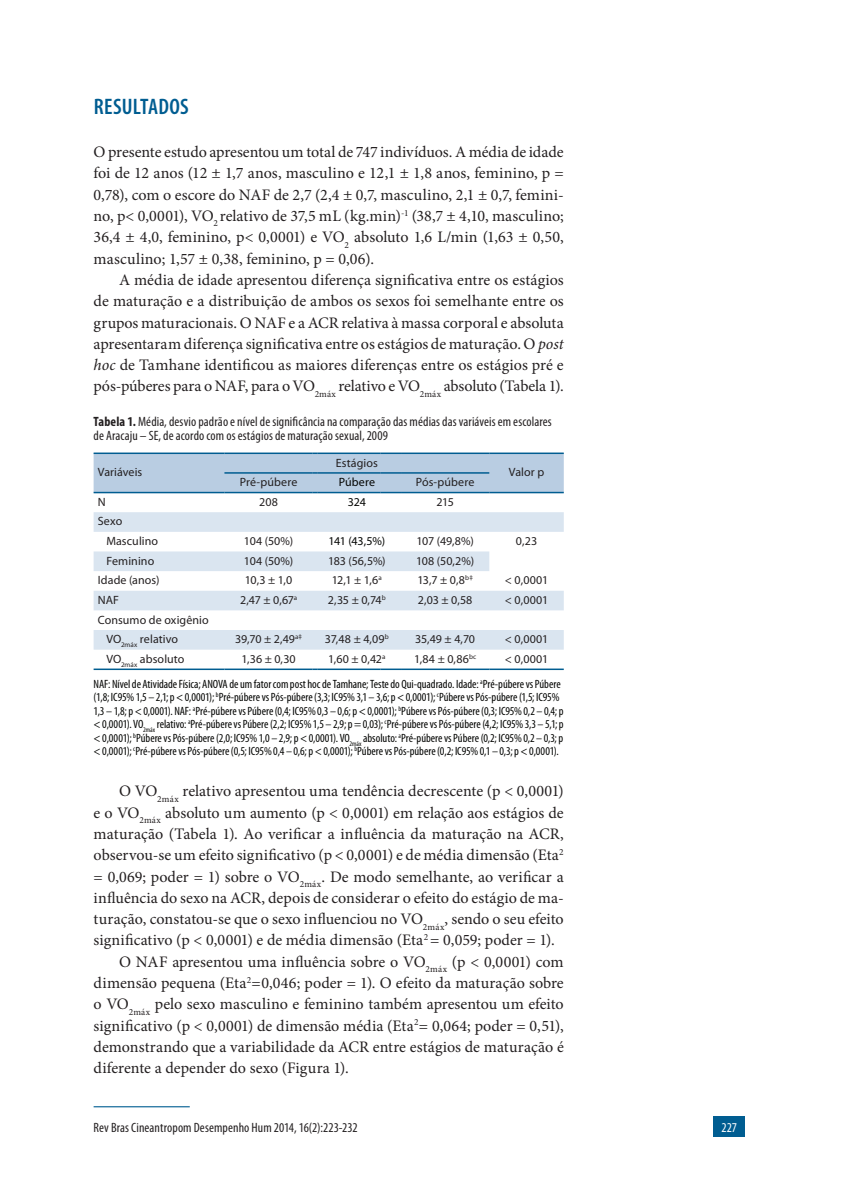
<style>
.page{position:relative;width:851px;height:1191px;background:#fff}
.page>*{position:absolute;margin:0;border:0;box-sizing:border-box;transform-origin:0 0}
.t1{font:600 condensed 22.5px "Myriad Pro";letter-spacing:.01em;color:#005d91}
.t2{font:16.05px/21.3px "Minion Pro";color:#231f20;text-align:justify}
.t3{font:condensed 13.5px/13.5px "Myriad Pro";letter-spacing:.01em;color:#231f20}
.t4{font:condensed 13.5px "Myriad Pro";color:#fff}
.t5{font:condensed 12px/13.5px "Myriad Pro";letter-spacing:-.005em;color:#040503}
.t6{font:12px/19.6px "Myriad Pro";letter-spacing:.005em;color:#231f20}
.t7{font:12px "Myriad Pro";letter-spacing:-.005em;color:#040503}
.s1{font-style:italic}
.s2{font-weight:700}
.s3{font-stretch:normal;color:#231f20}
</style>
<div class="page">
<hr style="left:94px;top:1106px;width:96px;height:1px;background:#005d91">
<div style="left:713px;top:1116px;width:31px;height:20px;background:#005d91"></div>
<svg style="left:94px;top:512px;width:469px;height:137px;fill:#dae5f0"></svg>
<svg style="left:94px;top:452px;width:469px;height:41px;background:#abc4db"></svg>
<hr style="left:401px;top:492px;width:88px;height:1px;background:#005d91">
<hr style="left:489px;top:492px;width:74px;height:1px;background:#005d91">
<hr style="left:94px;top:668px;width:130px;height:2px;background:#005d91">
<hr style="left:224px;top:668px;width:89px;height:2px;background:#005d91">
<hr style="left:317px;top:668px;width:63px;height:2px;background:#005d91">
<hr style="left:380px;top:668px;width:21px;height:2px;background:#005d91">
<hr style="left:401px;top:668px;width:88px;height:2px;background:#005d91">
<hr style="left:489px;top:668px;width:74px;height:2px;background:#005d91">
<h1 class="t1" style="left:94px;top:93px;width:96px">RESULTADOS</h1>
<p class="t2" style="left:94px;top:141px;width:471px">O presente estudo apresentou um total de 747 indivíduos. A média de idade foi de 12 anos (12 ± 1,7 anos, masculino e 12,1 ± 1,8 anos, feminino, p = 0,78), com o escore do NAF de 2,7 (2,4 ± 0,7, masculino, 2,1 ± 0,7, femini&shy;no, p&lt; 0,0001), VO<sub>2</sub> relativo de 37,5 mL (kg.min)<sup>-1</sup> (38,7 ± 4,10, masculino; 36,4 ± 4,0, feminino, p&lt; 0,0001) e VO<sub>2</sub> absoluto 1,6 L/min (1,63 ± 0,50, masculino; 1,57 ± 0,38, feminino, p = 0,06).</p>
<p class="t2" style="left:94px;top:269px;width:471px;text-indent:26px">A média de idade apresentou diferença significativa entre os estágios de maturação e a distribuição de ambos os sexos foi semelhante entre os grupos maturacionais. O NAF e a ACR relativa à massa corporal e absoluta apresentaram diferença significativa entre os estágios de maturação. O <span class="s1">post hoc</span> de Tamhane identificou as maiores diferenças entre os estágios pré e pós-púberes para o NAF, para o VO<sub>2máx</sub> relativo e VO<sub>2máx</sub> absoluto (Tabela 1).</p>
<p class="t3" style="left:94px;top:415px;width:459px"><span class="s2">Tabela 1.</span> Média, desvio padrão e nível de significância na comparação das médias das variáveis em escolares de Aracaju – SE, de acordo com os estágios de maturação sexual, 2009</p>
<p class="t6" style="left:98px;top:462px;width:46px">Variáveis</p>
<p class="t6" style="left:336px;top:452px;width:44px">Estágios</p>
<p class="t6" style="left:509px;top:462px;width:37px">Valor p</p>
<p class="t6" style="left:240px;top:472px;width:59px">Pré-púbere</p>
<p class="t7" style="left:339px;top:475px;width:38px">Púbere</p>
<p class="t6" style="left:416px;top:472px;width:60px">Pós-púbere</p>
<p class="t6" style="left:98px;top:492px;width:9px">N</p>
<p class="t6" style="left:259px;top:492px;width:20px">208</p>
<p class="t7" style="left:348px;top:494px;width:19px">324</p>
<p class="t6" style="left:436px;top:492px;width:19px">215</p>
<p class="t6" style="left:106px;top:511px;width:53px;text-indent:-9px">Sexo<br>Masculino</p>
<p class="t6" style="left:244px;top:531px;width:51px">104 (50%)</p>
<p class="t7" style="left:328px;top:533px;width:58px">141 (43,5%)</p>
<p class="t6" style="left:416px;top:531px;width:59px">107 (49,8%)</p>
<p class="t6" style="left:516px;top:531px;width:23px">0,23</p>
<p class="t6" style="left:106px;top:550px;width:49px">Feminino</p>
<p class="t6" style="left:244px;top:550px;width:51px">104 (50%)</p>
<p class="t6" style="left:328px;top:550px;width:59px">183 (56,5%)</p>
<p class="t6" style="left:416px;top:550px;width:59px">108 (50,2%)</p>
<p class="t6" style="left:98px;top:570px;width:63px">Idade (anos)</p>
<p class="t6" style="left:245px;top:570px;width:49px">10,3 ± 1,0</p>
<p class="t6" style="left:332px;top:570px;width:51px">12,1 ± 1,6<sup>a</sup></p>
<p class="t6" style="left:417px;top:570px;width:57px">13,7 ± 0,8<sup>b‡</sup></p>
<p class="t6" style="left:505px;top:570px;width:45px">&lt; 0,0001</p>
<p class="t6" style="left:98px;top:590px;width:23px">NAF</p>
<p class="t6" style="left:240px;top:590px;width:58px">2,47 ± 0,67<sup>a</sup></p>
<p class="t6" style="left:328px;top:590px;width:59px">2,35 ± 0,74<sup>b</sup></p>
<p class="t6" style="left:418px;top:590px;width:56px">2,03 ± 0,58</p>
<p class="t6" style="left:505px;top:590px;width:45px">&lt; 0,0001</p>
<p class="t6" style="left:106px;top:609px;width:104px;text-indent:-9px">Consumo de oxigênio<br>VO<sub>2máx</sub> relativo</p>
<p class="t6" style="left:235px;top:629px;width:68px">39,70 ± 2,49<sup>a‡</sup></p>
<p class="t6" style="left:325px;top:629px;width:65px">37,48 ± 4,09<sup>b</sup></p>
<p class="t6" style="left:415px;top:629px;width:61px">35,49 ± 4,70</p>
<p class="t6" style="left:505px;top:629px;width:45px">&lt; 0,0001</p>
<p class="t6" style="left:106px;top:649px;width:80px">VO<sub>2máx</sub> absoluto</p>
<p class="t6" style="left:241px;top:649px;width:56px">1,36 ± 0,30</p>
<p class="t6" style="left:328px;top:649px;width:59px">1,60 ± 0,42<sup>a</sup></p>
<p class="t6" style="left:414px;top:649px;width:64px">1,84 ± 0,86<sup>bc</sup></p>
<p class="t5" style="left:94px;top:646px;width:468px;line-height:24.9px;text-indent:411px"><span class="s3">&lt; 0,0001<br></span>NAF: Nível de Atividade Física; ANOVA de um fator com post hoc de Tamhane; Teste do Qui-quadrado. Idade: <sup>a</sup>Pré-púbere vs Púbere</p>
<p class="t5" style="left:94px;top:690px;width:471px">(1,8; IC95% 1,5 – 2,1; p &lt; 0,0001); <sup>b</sup>Pré-púbere vs Pós-púbere (3,3; IC95% 3,1 – 3,6; p &lt; 0,0001); <sup>c</sup>Púbere vs Pós-púbere (1,5; IC95% 1,3 – 1,8; p &lt; 0,0001). NAF: <sup>a</sup>Pré-púbere vs Púbere (0,4; IC95% 0,3 – 0,6; p &lt; 0,0001); <sup>b</sup>Púbere vs Pós-púbere (0,3; IC95% 0,2 – 0,4; p &lt; 0,0001). VO<sub>2máx</sub> relativo: <sup>a</sup>Pré-púbere vs Púbere (2,2; IC95% 1,5 – 2,9; p = 0,03); <sup>c</sup>Pré-púbere vs Pós-púbere (4,2; IC95% 3,3 – 5,1; p &lt; 0,0001); <sup>b</sup>Púbere vs Pós-púbere (2,0; IC95% 1,0 – 2,9; p &lt; 0,0001). VO<sub>2máx</sub> absoluto: <sup>a</sup>Pré-púbere vs Púbere (0,2; IC95% 0,2 – 0,3; p &lt; 0,0001); <sup>c</sup>Pré-púbere vs Pós-púbere (0,5; IC95% 0,4 – 0,6; p &lt; 0,0001); <sup>b</sup>Púbere vs Pós-púbere (0,2; IC95% 0,1 – 0,3; p &lt; 0,0001).</p>
<p class="t2" style="left:119px;top:780px;width:446px">O VO<sub>2máx</sub> relativo apresentou uma tendência decrescente (p &lt; 0,0001)</p>
<p class="t2" style="left:94px;top:802px;width:471px">e o VO<sub>2máx</sub> absoluto um aumento (p &lt; 0,0001) em relação aos estágios de</p>
<p class="t2" style="left:94px;top:823px;width:471px">maturação (Tabela 1). Ao verificar a influência da maturação na ACR,</p>
<p class="t2" style="left:94px;top:844px;width:471px">observou-se um efeito significativo (p &lt; 0,0001) e de média dimensão (Eta<sup>2</sup></p>
<p class="t2" style="left:94px;top:866px;width:471px">= 0,069; poder = 1) sobre o VO<sub>2máx</sub>. De modo semelhante, ao verificar a</p>
<p class="t2" style="left:94px;top:887px;width:471px">influência do sexo na ACR, depois de considerar o efeito do estágio de ma-</p>
<p class="t2" style="left:94px;top:908px;width:471px">turação, constatou-se que o sexo influenciou no VO<sub>2máx</sub>, sendo o seu efeito</p>
<p class="t2" style="left:94px;top:929px;width:462px">significativo (p &lt; 0,0001) e de média dimensão (Eta<sup>2</sup> = 0,059; poder = 1).</p>
<p class="t2" style="left:119px;top:951px;width:446px">O NAF apresentou uma influência sobre o VO<sub>2máx</sub> (p &lt; 0,0001) com</p>
<p class="t2" style="left:94px;top:972px;width:471px">dimensão pequena (Eta<sup>2</sup>=0,046; poder = 1). O efeito da maturação sobre</p>
<p class="t2" style="left:94px;top:993px;width:471px">o VO<sub>2máx</sub> pelo sexo masculino e feminino também apresentou um efeito</p>
<p class="t2" style="left:94px;top:1015px;width:471px">significativo (p &lt; 0,0001) de dimensão média (Eta<sup>2</sup>= 0,064; poder = 0,51),</p>
<p class="t2" style="left:94px;top:1036px;width:471px">demonstrando que a variabilidade da ACR entre estágios de maturação é</p>
<p class="t2" style="left:94px;top:1057px;width:257px">diferente a depender do sexo (Figura 1).</p>
<p class="t3" style="left:94px;top:1120px;width:265px">Rev Bras Cineantropom Desempenho Hum 2014, 16(2):223-232</p>
<p class="t4" style="left:721px;top:1119px;width:17px">227</p>
</div>
